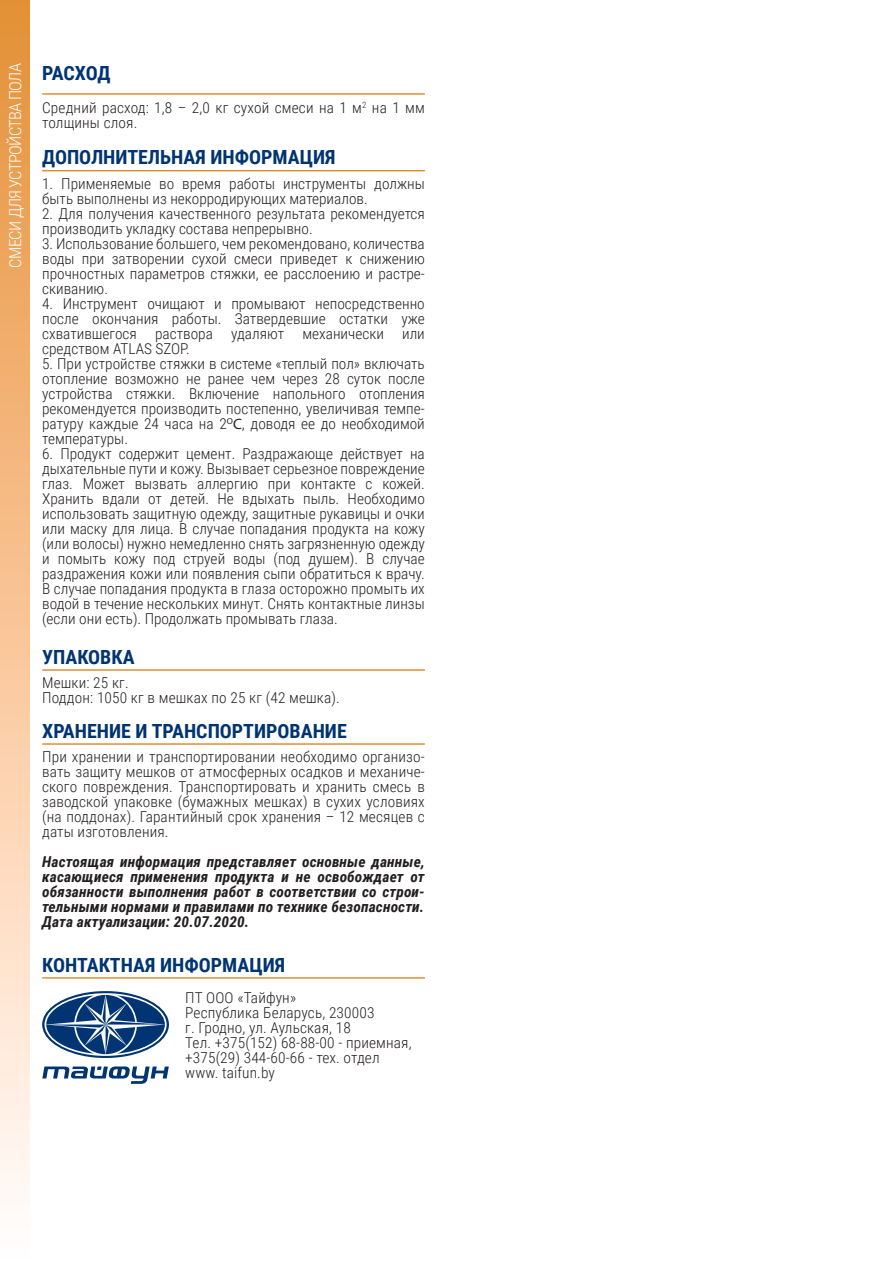
<style>
.page{position:relative;width:893px;height:1263px;background:#fff}
.page>*{position:absolute;margin:0;border:0;box-sizing:border-box;transform-origin:0 0}
.t1{font:700 19.5px "Roboto Condensed";color:#003473}
.t2{font:300 16.5px "Roboto Condensed";letter-spacing:-.04em;color:#fff}
.t3{font:300 15px/15px "Roboto Condensed";color:#231f20}
.t4{font:italic 700 15px/15px "Roboto Condensed";letter-spacing:.01em;color:#231f20;text-align:justify}
.s1{font-family:"Myriad Pro";font-weight:400}
</style>
<div class="page">
<div style="left:0;top:0;width:30px;height:1263px;background:linear-gradient(to bottom,#e88f35,#fffefe)"></div>
<hr style="left:42px;top:669px;width:383px;height:2px;background:#e28f33">
<hr style="left:42px;top:743px;width:383px;height:2px;background:#e28f33">
<svg style="left:42px;top:1066px;width:127px;height:18px"></svg>
<svg style="left:42px;top:991px;width:127px;height:67px"></svg>
<hr style="left:42px;top:977px;width:383px;height:2px;background:#e28f33">
<hr style="left:42px;top:170px;width:383px;height:1px;background:#e28f33">
<hr style="left:42px;top:93px;width:383px;height:2px;background:#e28f33">
<p class="t2" style="left:4px;top:268px;width:206px;rotate:-90deg">СМЕСИ ДЛЯ УСТРОЙСТВА ПОЛА</p>
<h1 class="t1" style="left:42px;top:60px;width:70px">РАСХОД</h1>
<p class="t3" style="left:42px;top:100px;width:384px">Средний расход: 1,8 – 2,0 кг сухой смеси на 1 м<sup>2</sup> на 1 мм толщины слоя.</p>
<h1 class="t1" style="left:42px;top:144px;width:295px">ДОПОЛНИТЕЛЬНАЯ ИНФОРМАЦИЯ</h1>
<p class="t3" style="left:42px;top:175px;width:384px">1. Применяемые во время работы инструменты должны быть выполнены из некорродирующих материалов.</p>
<p class="t3" style="left:42px;top:205px;width:384px">2. Для получения качественного результата рекомендуется производить укладку состава непрерывно.</p>
<p class="t3" style="left:42px;top:235px;width:384px;text-align:justify">3. Использование большего, чем рекомендовано, количества воды при затворении сухой смеси приведет к снижению прочностных параметров стяжки, ее расслоению и растре&shy;скиванию.</p>
<p class="t3" style="left:42px;top:295px;width:384px;text-align:justify">4. Инструмент очищают и промывают непосредственно после окончания работы. Затвердевшие остатки уже схватившегося раствора удаляют механически или средством ATLAS SZOP.</p>
<p class="t3" style="left:42px;top:355px;width:384px;text-align:justify">5. При устройстве стяжки в системе «теплый пол» включать отопление возможно не ранее чем через 28 суток после устройства стяжки. Включение напольного отопления рекомендуется производить постепенно, увеличивая темпе&shy;ратуру каждые 24 часа на 2<sup>О</sup><span class="s1">С</span>, доводя ее до необходимой температуры.</p>
<p class="t3" style="left:42px;top:445px;width:384px;text-align:justify">6. Продукт содержит цемент. Раздражающе действует на дыхательные пути и кожу. Вызывает серьезное повреждение глаз. Может вызвать аллергию при контакте с кожей.<br>Хранить вдали от детей. Не вдыхать пыль. Необходимо использовать защитную одежду, защитные рукавицы и очки или маску для лица. В случае попадания продукта на кожу (или волосы) нужно немедленно снять загрязненную одежду и помыть кожу под струей воды (под душем). В случае раздражения кожи или появления сыпи обратиться к врачу.<br>В случае попадания продукта в глаза осторожно промыть их водой в течение нескольких минут. Снять контактные линзы (если они есть). Продолжать промывать глаза.</p>
<h1 class="t1" style="left:42px;top:643px;width:94px">УПАКОВКА</h1>
<p class="t3" style="left:42px;top:675px;width:299px">Мешки: 25 кг.<br>Поддон: 1050 кг в мешках по 25 кг (42 мешка).</p>
<h1 class="t1" style="left:42px;top:717px;width:306px">ХРАНЕНИЕ И ТРАНСПОРТИРОВАНИЕ</h1>
<p class="t3" style="left:42px;top:749px;width:384px;text-align:justify">При хранении и транспортировании необходимо организо&shy;вать защиту мешков от атмосферных осадков и механиче&shy;ского повреждения. Транспортировать и хранить смесь в заводской упаковке (бумажных мешках) в сухих условиях (на поддонах). Гарантийный срок хранения – 12 месяцев с даты изготовления.</p>
<p class="t4" style="left:42px;top:854px;width:384px">Настоящая информация представляет основные данные, касающиеся применения продукта и не освобождает от обязанности выполнения работ в соответствии со строи&shy;тельными нормами и правилами по технике безопасности.<br>Дата актуализации: 20.07.2020.</p>
<h1 class="t1" style="left:42px;top:951px;width:244px">КОНТАКТНАЯ ИНФОРМАЦИЯ</h1>
<p class="t3" style="left:185px;top:989px;width:228px">ПТ ООО «Тайфун»<br>Республика Беларусь, 230003<br>г. Гродно, ул. Аульская, 18<br>Тел. +375(152) 68-88-00 - приемная, +375(29) 344-60-66 - тех. отдел www. taifun.by</p>
</div>
